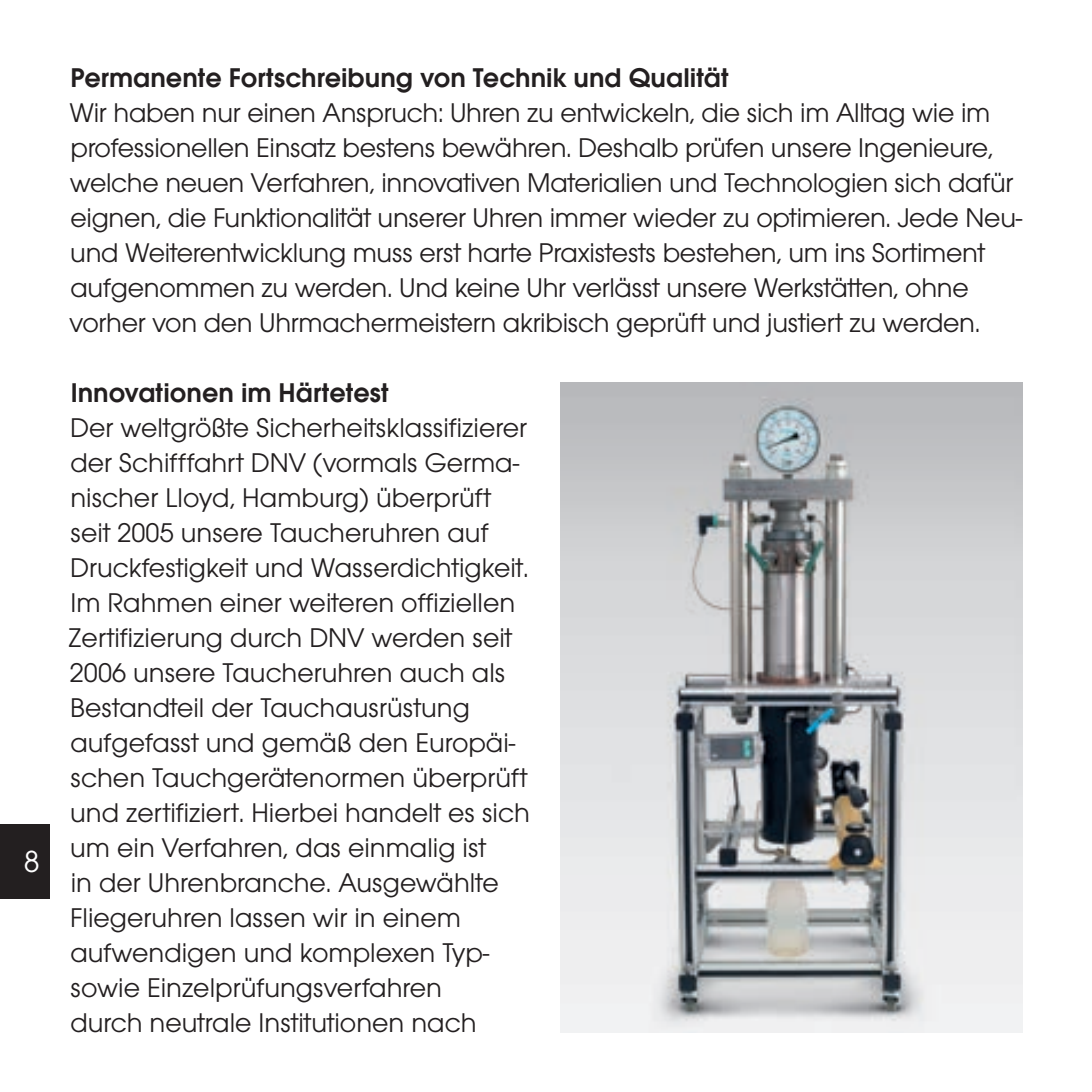
<style>
.page{position:relative;width:1092px;height:1092px;background:#fff}
.page>*{position:absolute;margin:0;border:0;box-sizing:border-box;transform-origin:0 0}
.t1{font:31.5px "Avant Gar Got Itc T Boo";color:#fff}
.t2{font:28px/35px "Avant Gar Got Itc T Boo";letter-spacing:-.005em;color:#231f20}
.t3{font:28px "Avant Gar Got Itc T Dem";color:#231f20}
</style>
<div class="page">
<div style="left:0;top:823px;width:50px;height:75px;background:#231f20"></div>
<img style="left:561px;top:382px;width:461px;height:650px">
<p class="t1" style="left:24px;top:843px;width:17px">8</p>
<p class="t3" style="left:71px;top:61px;width:660px">Permanente Fortschreibung von Technik und Qualität</p>
<p class="t2" style="left:70px;top:95px;width:954px">Wir haben nur einen Anspruch: Uhren zu entwickeln, die sich im Alltag wie im professionellen Einsatz bestens bewähren. Deshalb prüfen unsere Ingenieure, welche neuen Verfahren, innovativen Materialien und Technologien sich dafür eignen, die Funktionalität unserer Uhren immer wieder zu optimieren. Jede Neu&shy;und Weiterentwicklung muss erst harte Praxistests bestehen, um ins Sortiment aufgenommen zu werden. Und keine Uhr verlässt unsere Werkstätten, ohne vorher von den Uhrmachermeistern akribisch geprüft und justiert zu werden.</p>
<p class="t3" style="left:71px;top:376px;width:320px">Innovationen im Härtetest</p>
<p class="t2" style="left:69px;top:410px;width:463px">Der weltgrößte Sicherheitsklassifizierer der Schifffahrt DNV (vormals Germa&shy;nischer Lloyd, Hamburg) überprüft seit 2005 unsere Taucheruhren auf Druckfestigkeit und Wasserdichtigkeit.<br>Im Rahmen einer weiteren offiziellen Zertifizierung durch DNV werden seit 2006 unsere Taucheruhren auch als Bestandteil der Tauchausrüstung aufgefasst und gemäß den Europäi&shy;schen Tauchgerätenormen überprüft und zertifiziert. Hierbei handelt es sich um ein Verfahren, das einmalig ist<br>in der Uhrenbranche. Ausgewählte Fliegeruhren lassen wir in einem aufwendigen und komplexen Typ&shy;sowie Einzelprüfungsverfahren<br>durch neutrale Institutionen nach</p>
</div>
